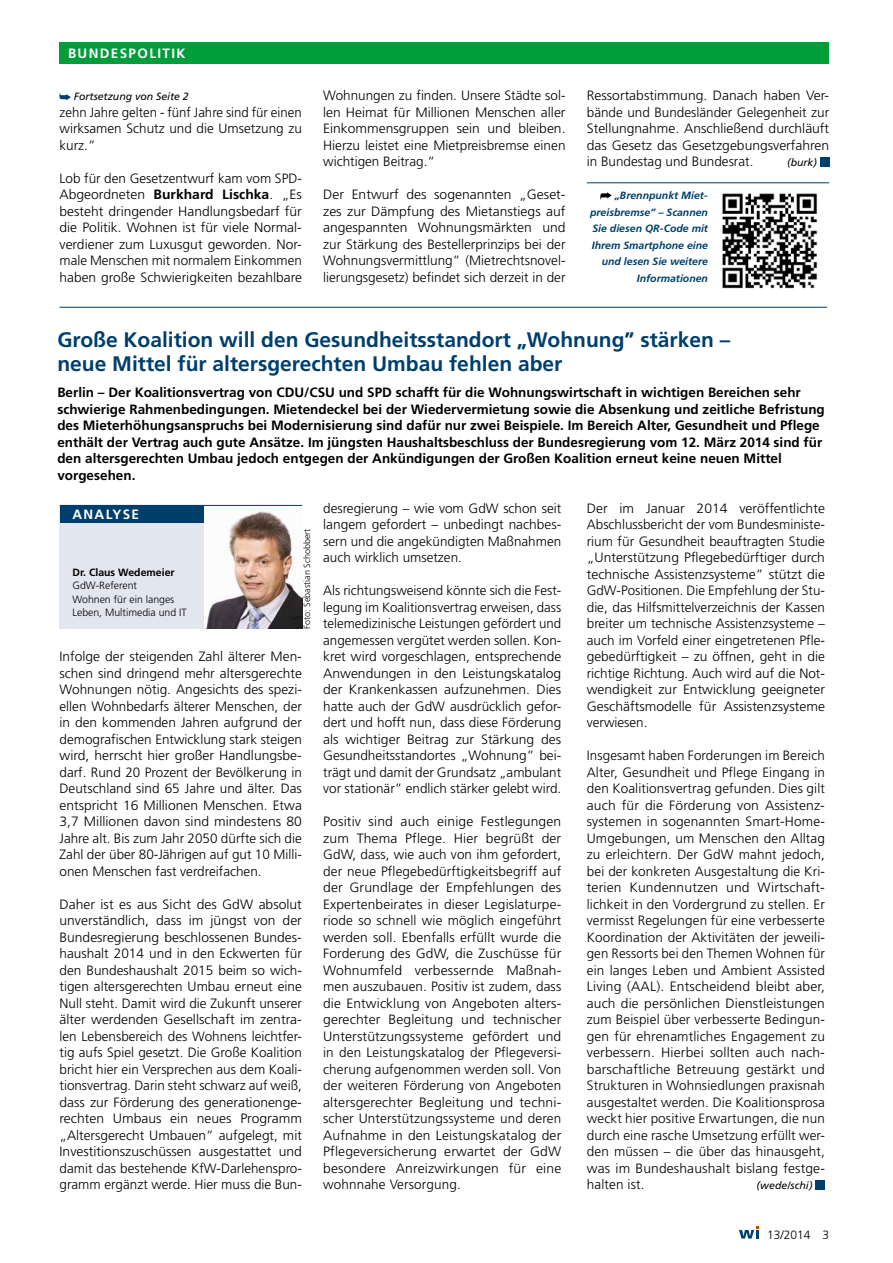
<style>
.page{position:relative;width:893px;height:1263px;background:#fff}
.page>*{position:absolute;margin:0;border:0;box-sizing:border-box;transform-origin:0 0}
.t1{font:700 21px/24px "Frutiger";color:#003f6b}
.t2{font:300 13.5px/16.5px "Frutiger";color:#000;text-align:justify}
.t3{font:700 13.5px/16.5px "Frutiger";color:#000}
.t4{font:700 13.5px "Frutiger";letter-spacing:.1em;color:#fff}
.t5{font:300 12px "Frutiger";color:#000}
.t6{font:italic 700 10.5px/16.5px "Frutiger";color:#003f6b;text-align:right}
.t7{font:300 10.5px/13.5px "Frutiger";color:#000}
.t8{font:italic 10.5px "Frutiger";color:#000}
.t9{font:700 10.5px "Frutiger";color:#000}
.t10{font:300 9px "Frutiger";color:#000}
.s1{font-weight:700}
</style>
<div class="page">
<div style="left:60px;top:43px;width:769px;height:21px;background:#009d3b"></div>
<img style="left:712px;top:183px;width:115px;height:106px">
<hr style="left:587px;top:182px;width:242px;height:1px;background:#003f6b">
<div style="left:820px;top:157px;width:9px;height:9px;background:#003f6b"></div>
<svg style="left:600px;top:192px;width:12px;height:7px"></svg>
<svg style="left:60px;top:93px;width:11px;height:7px"></svg>
<hr style="left:60px;top:307px;width:767px;height:1px;background:#003f6b">
<svg style="left:739px;top:1226px;width:20px;height:12px"></svg>
<div style="left:816px;top:1180px;width:9px;height:9px;background:#003f6b"></div>
<div style="left:60px;top:505px;width:149px;height:124px;background:#e1e6ef"></div>
<div style="left:60px;top:505px;width:144px;height:17px;background:#003f6b"></div>
<img style="left:204px;top:506px;width:98px;height:123px">
<hr style="left:60px;top:505px;width:242px;height:1px;background:#003f6b">
<p class="t4" style="left:68px;top:46px;width:11px">bund</p>
<p class="t4" style="left:111px;top:46px;width:18px">espoli</p>
<p class="t4" style="left:163px;top:46px;width:17px">tik</p>
<p class="t8" style="left:74px;top:91px;width:116px">Fortsetzung von Seite 2</p>
<p class="t2" style="left:60px;top:104px;width:244px">zehn Jahre gelten - fünf Jahre sind für einen wirksamen Schutz und die Umsetzung zu kurz.”</p>
<p class="t2" style="left:60px;top:170px;width:244px">Lob für den Gesetzentwurf kam vom SPD-Abgeordneten <span class="s1">Burkhard Lischka</span>. „Es besteht dringender Handlungsbedarf für die Politik. Wohnen ist für viele Normal&shy;verdiener zum Luxusgut geworden. Nor&shy;male Menschen mit normalem Einkommen haben große Schwierigkeiten bezahlbare</p>
<p class="t2" style="left:323px;top:88px;width:244px">Wohnungen zu finden. Unsere Städte sol&shy;len Heimat für Millionen Menschen aller Einkommensgruppen sein und bleiben.<br>Hierzu leistet eine Mietpreisbremse einen wichtigen Beitrag.“</p>
<p class="t2" style="left:323px;top:187px;width:244px">Der Entwurf des sogenannten „Geset&shy;zes zur Dämpfung des Mietanstiegs auf angespannten Wohnungsmärkten und zur Stärkung des Bestellerprinzips bei der Wohnungsvermittlung” (Mietrechtsnovel&shy;lierungsgesetz) befindet sich derzeit in der</p>
<p class="t2" style="left:587px;top:88px;width:244px">Ressortabstimmung. Danach haben Ver&shy;bände und Bundesländer Gelegenheit zur Stellungnahme. Anschließend durchläuft das Gesetz das Gesetzgebungsverfahren in Bundestag und Bundesrat.</p>
<p class="t8" style="left:787px;top:157px;width:31px">(burk)</p>
<p class="t6" style="left:590px;top:187px;width:119px">„Brennpunkt Miet&shy;preisbremse” – Scannen<br>Sie diesen QR-Code mit<br>Ihrem Smartphone eine und lesen Sie weitere<br>Informationen</p>
<h1 class="t1" style="left:57px;top:328px;width:674px">Große Koalition will den Gesundheitsstandort „Wohnung” stärken – neue Mittel für altersgerechten Umbau fehlen aber</h1>
<p class="t3" style="left:57px;top:384px;width:769px">Berlin – Der Koalitionsvertrag von CDU/CSU und SPD schafft für die Wohnungswirtschaft in wichtigen Bereichen sehr schwierige Rahmenbedingungen. Mietendeckel bei der Wiedervermietung sowie die Absenkung und zeitliche Befristung des Mieterhöhungsanspruchs bei Modernisierung sind dafür nur zwei Beispiele. Im Bereich Alter, Gesundheit und Pflege enthält der Vertrag auch gute Ansätze. Im jüngsten Haushaltsbeschluss der Bundesregierung vom 12. März 2014 sind für den altersgerechten Umbau jedoch entgegen der Ankündigungen der Großen Koalition erneut keine neuen Mittel vorgesehen.</p>
<p class="t2" style="left:323px;top:500px;width:240px">desregierung – wie vom GdW schon seit langem gefordert – unbedingt nachbes&shy;sern und die angekündigten Maßnahmen auch wirklich umsetzen.</p>
<p class="t2" style="left:323px;top:583px;width:240px">Als richtungsweisend könnte sich die Fest&shy;legung im Koalitionsvertrag erweisen, dass telemedizinische Leistungen gefördert und angemessen vergütet werden sollen. Kon&shy;kret wird vorgeschlagen, entsprechende Anwendungen in den Leistungskatalog der Krankenkassen aufzunehmen. Dies hatte auch der GdW ausdrücklich gefor&shy;dert und hofft nun, dass diese Förderung als wichtiger Beitrag zur Stärkung des Gesundheitsstandortes „Wohnung” bei&shy;trägt und damit der Grundsatz „ambulant vor stationär” endlich stärker gelebt wird.</p>
<p class="t2" style="left:323px;top:814px;width:240px">Positiv sind auch einige Festlegungen zum Thema Pflege. Hier begrüßt der GdW, dass, wie auch von ihm gefordert, der neue Pflegebedürftigkeitsbegriff auf der Grundlage der Empfehlungen des Expertenbeirates in dieser Legislaturpe&shy;riode so schnell wie möglich eingeführt werden soll. Ebenfalls erfüllt wurde die Forderung des GdW, die Zuschüsse für Wohnumfeld verbessernde Maßnah&shy;men auszubauen. Positiv ist zudem, dass die Entwicklung von Angeboten alters&shy;gerechter Begleitung und technischer Unterstützungssysteme gefördert und in den Leistungskatalog der Pflegeversi&shy;cherung aufgenommen werden soll. Von der weiteren Förderung von Angeboten altersgerechter Begleitung und techni&shy;scher Unterstützungssysteme und deren Aufnahme in den Leistungskatalog der Pflegeversicherung erwartet der GdW besondere Anreizwirkungen für eine wohnnahe Versorgung.</p>
<p class="t2" style="left:587px;top:500px;width:240px">Der im Januar 2014 veröffentlichte Abschlussbericht der vom Bundesministe&shy;rium für Gesundheit beauftragten Studie „Unterstützung Pflegebedürftiger durch technische Assistenzsysteme” stützt die GdW-Positionen. Die Empfehlung der Stu&shy;die, das Hilfsmittelverzeichnis der Kassen breiter um technische Assistenzsysteme – auch im Vorfeld einer eingetretenen Pfle&shy;gebedürftigkeit – zu öffnen, geht in die richtige Richtung. Auch wird auf die Not&shy;wendigkeit zur Entwicklung geeigneter Geschäftsmodelle für Assistenzsysteme verwiesen.</p>
<p class="t2" style="left:587px;top:748px;width:240px">Insgesamt haben Forderungen im Bereich Alter, Gesundheit und Pflege Eingang in den Koalitionsvertrag gefunden. Dies gilt auch für die Förderung von Assistenz&shy;systemen in sogenannten Smart-Home-Umgebungen, um Menschen den Alltag zu erleichtern. Der GdW mahnt jedoch, bei der konkreten Ausgestaltung die Kri&shy;terien Kundennutzen und Wirtschaft&shy;lichkeit in den Vordergrund zu stellen. Er vermisst Regelungen für eine verbesserte Koordination der Aktivitäten der jeweili&shy;gen Ressorts bei den Themen Wohnen für ein langes Leben und Ambient Assisted Living (AAL). Entscheidend bleibt aber, auch die persönlichen Dienstleistungen zum Beispiel über verbesserte Bedingun&shy;gen für ehrenamtliches Engagement zu verbessern. Hierbei sollten auch nach&shy;barschaftliche Betreuung gestärkt und Strukturen in Wohnsiedlungen praxisnah ausgestaltet werden. Die Koalitionsprosa weckt hier positive Erwartungen, die nun durch eine rasche Umsetzung erfüllt wer&shy;den müssen – die über das hinausgeht, was im Bundeshaushalt bislang festge&shy;halten ist.</p>
<p class="t4" style="left:72px;top:506px;width:22px">Anal</p>
<p class="t4" style="left:112px;top:506px;width:28px">yse</p>
<p class="t10" style="left:302px;top:629px;width:102px;rotate:-90deg">Foto: Sebastian Schobbert</p>
<p class="t9" style="left:72px;top:566px;width:104px">Dr. Claus Wedemeier</p>
<p class="t7" style="left:72px;top:579px;width:116px">GdW-Referent<br>Wohnen für ein langes<br>Leben, Multimedia und IT</p>
<p class="t2" style="left:60px;top:649px;width:244px">Infolge der steigenden Zahl älterer Men&shy;schen sind dringend mehr altersgerechte Wohnungen nötig. Angesichts des spezi&shy;ellen Wohnbedarfs älterer Menschen, der in den kommenden Jahren aufgrund der demografischen Entwicklung stark steigen wird, herrscht hier großer Handlungsbe&shy;darf. Rund 20 Prozent der Bevölkerung in Deutschland sind 65 Jahre und älter. Das entspricht 16 Millionen Menschen. Etwa 3,7 Millionen davon sind mindestens 80<br>Jahre alt. Bis zum Jahr 2050 dürfte sich die Zahl der über 80-Jährigen auf gut 10 Milli&shy;onen Menschen fast verdreifachen.</p>
<p class="t2" style="left:60px;top:896px;width:244px">Daher ist es aus Sicht des GdW absolut unverständlich, dass im jüngst von der Bundesregierung beschlossenen Bundes&shy;haushalt 2014 und in den Eckwerten für den Bundeshaushalt 2015 beim so wich&shy;tigen altersgerechten Umbau erneut eine Null steht. Damit wird die Zukunft unserer älter werdenden Gesellschaft im zentra&shy;len Lebensbereich des Wohnens leichtfer&shy;tig aufs Spiel gesetzt. Die Große Koalition bricht hier ein Versprechen aus dem Koali&shy;tionsvertrag. Darin steht schwarz auf weiß, dass zur Förderung des generationenge&shy;rechten Umbaus ein neues Programm „Altersgerecht Umbauen” aufgelegt, mit Investitionszuschüssen ausgestattet und damit das bestehende KfW-Darlehenspro&shy;gramm ergänzt werde. Hier muss die Bun-</p>
<p class="t8" style="left:757px;top:1180px;width:57px">(wede/schi)</p>
<p class="t5" style="left:767px;top:1227px;width:64px">13/2014 3</p>
</div>
